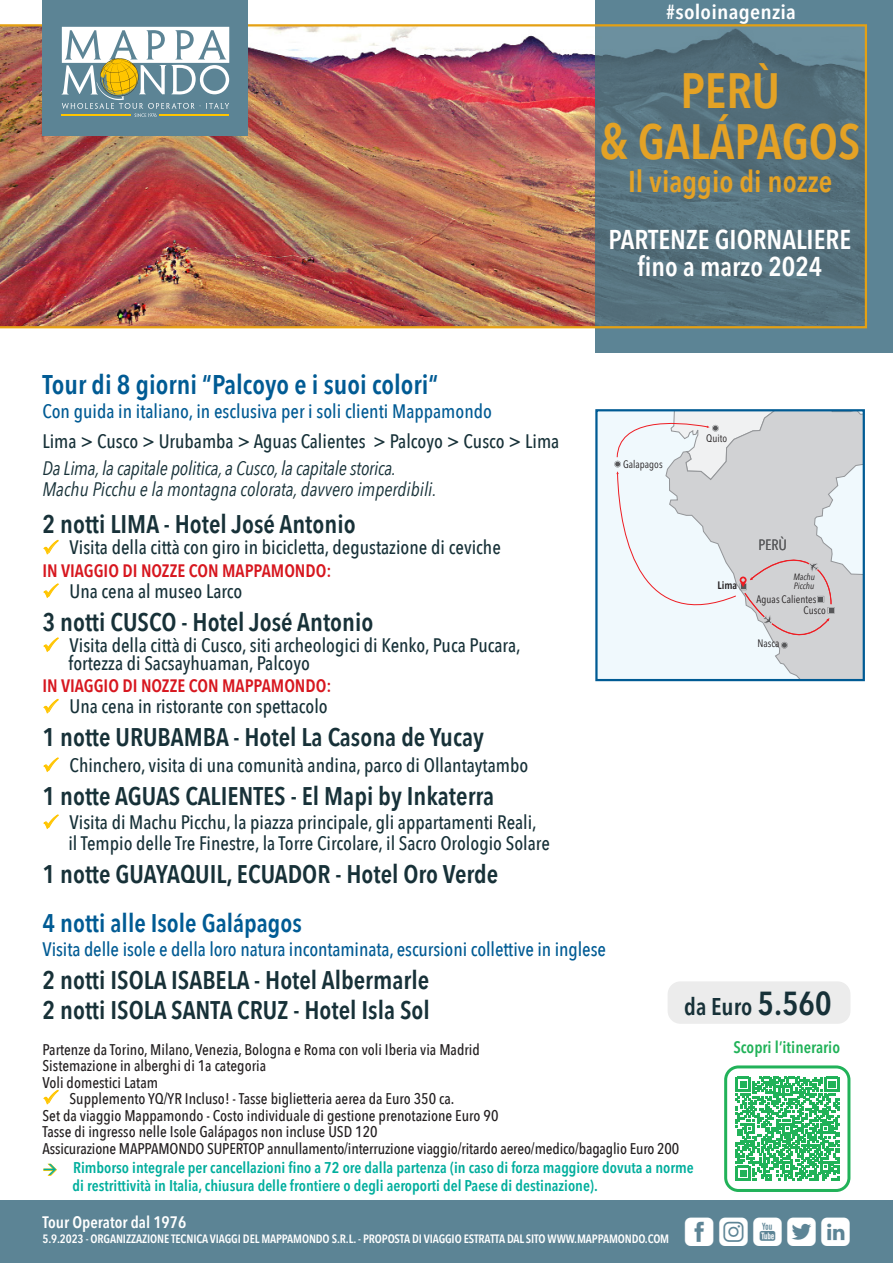
<style>
.page{position:relative;width:893px;height:1263px;background:#fff}
.page>*{position:absolute;margin:0;border:0;box-sizing:border-box;transform-origin:0 0}
.t1{font:600 49.5px "Avenir Next Condensed";color:#e4a225}
.t2{font:36px "Mappamondoutil";letter-spacing:.125em;color:#fff}
.t3{font:600 30px "Avenir Next Condensed";color:#e4a225}
.t4{font:600 27px "Avenir Next Condensed";color:#005b94}
.t5{font:600 condensed 27px "Avenir Next LT Pro";color:#fff}
.t6{font:600 25.5px "Avenir Next Condensed";color:#173138}
.t7{font:600 25.5px "Avenir Next Condensed";color:#005b94}
.t8{font:600 condensed 24px "Avenir Next LT Pro";color:#173138}
.t9{font:600 condensed 20.25px "Avenir Next LT Pro";letter-spacing:.01em;color:#fff;scale:1.11 1}
.t10{font:500 19.5px "Avenir Next Condensed";color:#173138}
.t11{font:500 19.5px "Avenir Next Condensed";letter-spacing:-.005em;color:#005b94}
.t12{font:italic 19.5px "Avenir Next Condensed";letter-spacing:-.005em;color:#173138}
.t13{font:600 18px "Avenir Next Condensed";color:#d7171f}
.t14{font:600 condensed 16.5px "Avenir Next LT Pro";color:#fff}
.t15{font:600 condensed 16.5px "Avenir Next LT Pro";color:#21b259}
.t16{font:500 15.45px "Avenir Next Condensed";color:#231f20}
.t17{font:600 condensed 15.45px/18px "Avenir Next LT Pro";color:#00ae9d}
.t18{font:14.85px "Avenir Next Condensed";color:#57585a}
.t19{font:600 condensed 12px "Avenir Next LT Pro";letter-spacing:-.01em;color:#fff}
.t20{font:10.65px "Avenir Next Condensed";color:#231f20}
.t21{font:600 10.65px "Avenir Next Condensed";color:#231f20}
.t22{font:italic 9px/9px "Avenir Next Condensed";color:#231f20}
.s1{font-size:33px}
</style>
<div class="page">
<div style="left:0;top:1200px;width:893px;height:63px;background:#5c8495"></div>
<div style="left:595px;top:0;width:298px;height:353px;background:#5c8495"></div>
<img style="left:0;top:24px;width:867px;height:304px">
<div style="left:42px;top:0;width:206px;height:136px;background:#5c8495"></div>
<svg style="left:62px;top:27px;width:167px;height:90px"></svg>
<div style="left:668px;top:981px;width:182px;height:43px;background:#ececec;border-radius:13px"></div>
<div style="left:596px;top:410px;width:268px;height:270px;background:#f0f9fd"></div>
<svg style="left:775px;top:412px;width:87px;height:266px"></svg>
<svg style="left:614px;top:412px;width:220px;height:238px"></svg>
<div style="left:595px;top:409px;width:270px;height:272px;border:2px solid #005b94"></div>
<div style="left:724px;top:1065px;width:126px;height:127px;border:3px solid #21b259;border-radius:13px"></div>
<svg style="left:736px;top:1077px;width:103px;height:103px"></svg>
<p class="t9" style="left:666px;top:0;width:118px">#soloinagenzia</p>
<p class="t1" style="left:680px;top:48px;width:101px">PERÙ</p>
<p class="t1" style="left:600px;top:99px;width:262px">&amp; GALÁPAGOS</p>
<p class="t3" style="left:628px;top:156px;width:206px">Il viaggio di nozze</p>
<p class="t5" style="left:609px;top:223px;width:244px">PARTENZE GIORNALIERE</p>
<p class="t5" style="left:637px;top:250px;width:186px">fino a marzo 2024</p>
<p class="t4" style="left:43px;top:361px;width:397px">Tour di 8 giorni “Palcoyo e i suoi colori“</p>
<p class="t11" style="left:43px;top:399px;width:451px">Con guida in italiano, in esclusiva per i soli clienti Mappamondo</p>
<p class="t10" style="left:43px;top:429px;width:518px">Lima &gt; Cusco &gt; Urubamba &gt; Aguas Calientes &gt; Palcoyo &gt; Cusco &gt; Lima</p>
<p class="t12" style="left:43px;top:456px;width:355px">Da Lima, la capitale politica, a Cusco, la capitale storica.</p>
<p class="t12" style="left:43px;top:477px;width:396px">Machu Picchu e la montagna colorata, davvero imperdibili.</p>
<p class="t6" style="left:43px;top:502px;width:315px">2 notti LIMA - Hotel José Antonio</p>
<p class="t10" style="left:70px;top:535px;width:433px">Visita della città con giro in bicicletta, degustazione di ceviche</p>
<p class="t13" style="left:43px;top:555px;width:290px">IN VIAGGIO DI NOZZE CON MAPPAMONDO:</p>
<p class="t10" style="left:70px;top:579px;width:174px">Una cena al museo Larco</p>
<p class="t6" style="left:43px;top:600px;width:332px">3 notti CUSCO - Hotel José Antonio</p>
<p class="t10" style="left:70px;top:633px;width:452px">Visita della città di Cusco, siti archeologici di Kenko, Puca Pucara,</p>
<p class="t10" style="left:68px;top:651px;width:243px">fortezza di Sacsayhuaman, Palcoyo</p>
<p class="t13" style="left:43px;top:670px;width:290px">IN VIAGGIO DI NOZZE CON MAPPAMONDO:</p>
<p class="t10" style="left:70px;top:694px;width:260px">Una cena in ristorante con spettacolo</p>
<p class="t6" style="left:43px;top:715px;width:443px">1 notte URUBAMBA - Hotel La Casona de Yucay</p>
<p class="t10" style="left:70px;top:753px;width:460px">Chinchero, visita di una comunità andina, parco di Ollantaytambo</p>
<p class="t6" style="left:43px;top:774px;width:453px">1 notte AGUAS CALIENTES - El Mapi by Inkaterra</p>
<p class="t10" style="left:70px;top:810px;width:469px">Visita di Machu Picchu, la piazza principale, gli appartamenti Reali,</p>
<p class="t10" style="left:68px;top:831px;width:483px">il Tempio delle Tre Finestre, la Torre Circolare, il Sacro Orologio Solare</p>
<p class="t6" style="left:43px;top:852px;width:457px">1 notte GUAYAQUIL, ECUADOR - Hotel Oro Verde</p>
<p class="t7" style="left:43px;top:901px;width:261px">4 notti alle Isole Galápagos</p>
<p class="t11" style="left:43px;top:937px;width:565px">Visita delle isole e della loro natura incontaminata, escursioni collettive in inglese</p>
<p class="t6" style="left:43px;top:958px;width:388px">2 notti ISOLA ISABELA - Hotel Albermarle</p>
<p class="t6" style="left:43px;top:988px;width:389px">2 notti ISOLA SANTA CRUZ - Hotel Isla Sol</p>
<p class="t20" style="left:623px;top:455px;width:41px">Galapagos</p>
<p class="t20" style="left:706px;top:429px;width:22px">Quito</p>
<p class="t21" style="left:717px;top:576px;width:21px">Lima</p>
<p class="t18" style="left:758px;top:532px;width:30px">PERÙ</p>
<p class="t22" style="left:793px;top:572px;width:23px">Machu<br>Picchu</p>
<p class="t20" style="left:757px;top:590px;width:61px">Aguas Calientes</p>
<p class="t20" style="left:804px;top:601px;width:24px">Cusco</p>
<p class="t20" style="left:757px;top:635px;width:23px">Nasca</p>
<p class="t8" style="left:684px;top:992px;width:149px">da Euro <span class="s1">5.560</span></p>
<p class="t16" style="left:43px;top:1040px;width:439px">Partenze da Torino, Milano, Venezia, Bologna e Roma con voli Iberia via Madrid</p>
<p class="t16" style="left:43px;top:1056px;width:225px">Sistemazione in alberghi di 1a categoria</p>
<p class="t16" style="left:43px;top:1073px;width:117px">Voli domestici Latam</p>
<p class="t16" style="left:70px;top:1089px;width:386px">Supplemento YQ/YR Incluso! - Tasse biglietteria aerea da Euro 350 ca.</p>
<p class="t16" style="left:43px;top:1106px;width:457px">Set da viaggio Mappamondo - Costo individuale di gestione prenotazione Euro 90</p>
<p class="t16" style="left:43px;top:1122px;width:337px">Tasse di ingresso nelle Isole Galápagos non incluse USD 120</p>
<p class="t16" style="left:43px;top:1139px;width:638px">Assicurazione MAPPAMONDO SUPERTOP annullamento/interruzione viaggio/ritardo aereo/medico/bagaglio Euro 200</p>
<p class="t17" style="left:73px;top:1158px;width:623px">Rimborso integrale per cancellazioni fino a 72 ore dalla partenza (in caso di forza maggiore dovuta a norme di restrittività in Italia, chiusura delle frontiere o degli aeroporti del Paese di destinazione).</p>
<p class="t15" style="left:733px;top:1038px;width:108px">Scopri l’itinerario</p>
<p class="t14" style="left:43px;top:1212px;width:145px">Tour Operator dal 1976</p>
<p class="t19" style="left:43px;top:1231px;width:628px">5.9.2023 - ORGANIZZAZIONE TECNICA VIAGGI DEL MAPPAMONDO S.R.L. - PROPOSTA DI VIAGGIO ESTRATTA DAL SITO WWW.MAPPAMONDO.COM</p>
<p class="t2" style="left:685px;top:1212px;width:167px">fiytl</p>
</div>
